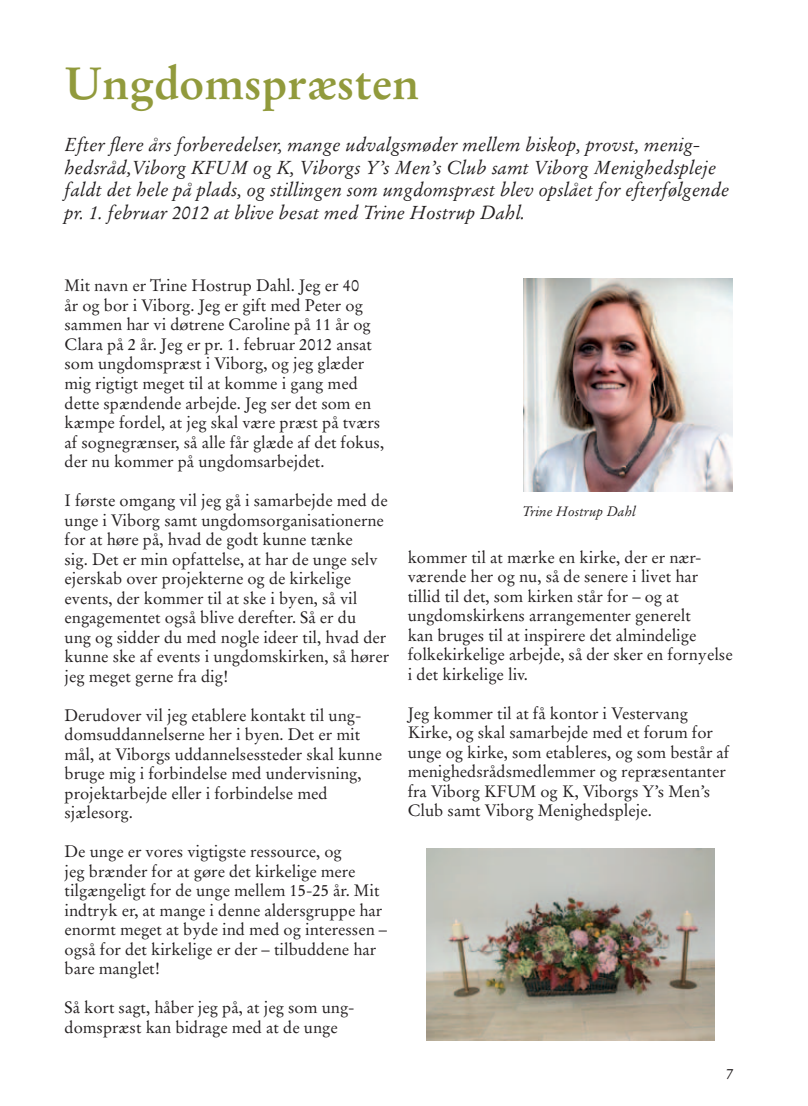
<style>
.page{position:relative;width:808px;height:1106px;background:#fff}
.page>*{position:absolute;margin:0;border:0;box-sizing:border-box;transform-origin:0 0}
.t1{font:700 45px "Stempel Garamond LT Std";color:#919a3c}
.t2{font:italic 18.75px/22.5px "Stempel Garamond LT Std";color:#231f20}
.t3{font:16.5px/19.5px "Stempel Garamond LT Std";color:#231f20}
.t4{font:15px "Stempel Garamond LT Std";color:#231f20}
.t5{font:italic 13.5px "Stempel Garamond LT Std";color:#231f20}
</style>
<div class="page">
<img style="left:523px;top:279px;width:209px;height:212px">
<img style="left:426px;top:848px;width:288px;height:192px">
<h1 class="t1" style="left:65px;top:55px;width:357px">Ungdomspræsten</h1>
<p class="t2" style="left:65px;top:134px;width:666px">Efter flere års forberedelser, mange udvalgsmøder mellem biskop, provst, menig&shy;hedsråd,Viborg KFUM og K, Viborgs Y’s Men’s Club samt Viborg Menighedspleje faldt det hele på plads, og stillingen som ungdomspræst blev opslået for efterfølgende pr. 1. februar 2012 at blive besat med Trine Hostrup Dahl.</p>
<p class="t3" style="left:65px;top:276px;width:321px">Mit navn er Trine Hostrup Dahl. Jeg er 40<br>år og bor i Viborg. Jeg er gift med Peter og sammen har vi døtrene Caroline på 11 år og Clara på 2 år. Jeg er pr. 1. februar 2012 ansat som ungdomspræst i Viborg, og jeg glæder mig rigtigt meget til at komme i gang med dette spændende arbejde. Jeg ser det som en kæmpe fordel, at jeg skal være præst på tværs af sognegrænser, så alle får glæde af det fokus, der nu kommer på ungdomsarbejdet.</p>
<p class="t3" style="left:65px;top:491px;width:326px">I første omgang vil jeg gå i samarbejde med de unge i Viborg samt ungdomsorganisationerne for at høre på, hvad de godt kunne tænke<br>sig. Det er min opfattelse, at har de unge selv ejerskab over projekterne og de kirkelige events, der kommer til at ske i byen, så vil engagementet også blive derefter. Så er du<br>ung og sidder du med nogle ideer til, hvad der kunne ske af events i ungdomskirken, så hører jeg meget gerne fra dig!</p>
<p class="t3" style="left:65px;top:705px;width:319px">Derudover vil jeg etablere kontakt til ung&shy;domsuddannelserne her i byen. Det er mit mål, at Viborgs uddannelsessteder skal kunne bruge mig i forbindelse med undervisning, projektarbejde eller i forbindelse med sjælesorg.</p>
<p class="t3" style="left:65px;top:842px;width:324px">De unge er vores vigtigste ressource, og<br>jeg brænder for at gøre det kirkelige mere tilgængeligt for de unge mellem 15-25 år. Mit indtryk er, at mange i denne aldersgruppe har enormt meget at byde ind med og interessen – også for det kirkelige er der – tilbuddene har bare manglet!</p>
<p class="t3" style="left:65px;top:998px;width:292px">Så kort sagt, håber jeg på, at jeg som ung&shy;domspræst kan bidrage med at de unge</p>
<p class="t5" style="left:522px;top:503px;width:115px">Trine Hostrup Dahl</p>
<p class="t3" style="left:408px;top:547px;width:326px">kommer til at mærke en kirke, der er nær&shy;værende her og nu, så de senere i livet har tillid til det, som kirken står for – og at ungdomskirkens arrangementer generelt<br>kan bruges til at inspirere det almindelige folkekirkelige arbejde, så der sker en fornyelse i det kirkelige liv.</p>
<p class="t3" style="left:408px;top:703px;width:323px">Jeg kommer til at få kontor i Vestervang Kirke, og skal samarbejde med et forum for unge og kirke, som etableres, og som består af menighedsrådsmedlemmer og repræsentanter fra Viborg KFUM og K, Viborgs Y’s Men’s Club samt Viborg Menighedspleje.</p>
<p class="t4" style="left:726px;top:1065px;width:9px">7</p>
</div>
